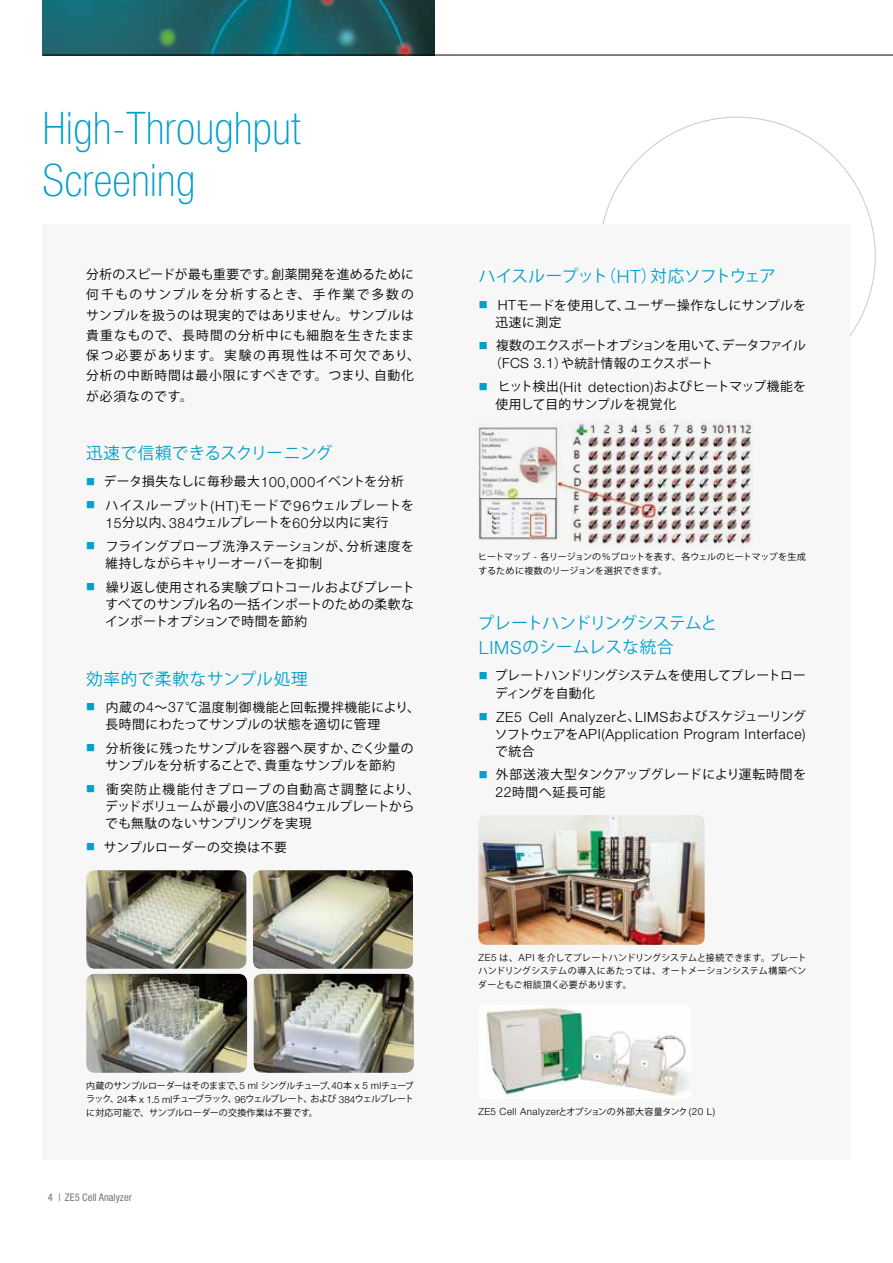
<style>
.page{position:relative;width:893px;height:1263px;background:#fff}
.page>*{position:absolute;margin:0;border:0;box-sizing:border-box;transform-origin:0 0}
.t1{font:100 condensed 45px/52.5px "Helvetica Neue LT Std";letter-spacing:.01em;color:#00a0ca}
.t2{font:16.5px/24.5px "Koz Go Pro";letter-spacing:.005em;color:#00a0ca}
.t3{font:16.5px "Koz Go Pro";letter-spacing:-.035em;color:#00a0ca}
.t4{font:16.5px "Koz Go Pro";letter-spacing:.05em;color:#00a0ca}
.t5{font:300 14.1px/17.2px "Helvetica Neue LT Std";letter-spacing:.045em;color:#000;text-align:right}
.t6{font:12.75px/17.2px "Koz Go Pro";letter-spacing:.03em;color:#000}
.t7{font:12.75px/20.2px "Koz Go Pro";letter-spacing:.07em;color:#000}
.t8{font:12.75px/17.2px "Koz Go Pro";letter-spacing:.05em;color:#000}
.t9{font:12.75px/17.2px "Koz Go Pro";letter-spacing:-.015em;color:#000}
.t10{font:12.75px/17.2px "Koz Go Pro";color:#000}
.t11{font:12.75px/17.2px "Koz Go Pro";letter-spacing:-.02em;color:#000}
.t12{font:condensed 10.5px "Helvetica Neue LT Std";color:#767575}
.t13{font:300 9.9px "Helvetica Neue LT Std";letter-spacing:.045em;color:#000}
.t14{font:9px/13.5px "Koz Go Pro";letter-spacing:-.01em;color:#000;text-align:justify}
.s1{font-size:8.85px;color:#00a0ca}
.s2{font-family:"Helvetica Neue LT Std";font-weight:300;font-size:14.1px}
.s3{font-family:"Helvetica Neue LT Std";font-weight:300;font-size:9.9px}
.s4{font-family:"Helvetica Neue LT Std";font-weight:300;font-size:18.15px}
.s5{font-family:"Koz Go Pro";font-weight:400;font-size:8.85px;color:#00a0ca}
.s6{font-family:"Koz Go Pro";font-weight:400;font-size:12.75px}
.s7{font-family:"Koz Go Pro";font-weight:400;font-size:9px}
</style>
<div class="page">
<div style="left:43px;top:224px;width:807px;height:936px;background:#f7f7f7"></div>
<img style="left:86px;top:974px;width:161px;height:99px">
<img style="left:254px;top:974px;width:160px;height:99px">
<img style="left:86px;top:870px;width:160px;height:99px">
<img style="left:253px;top:870px;width:160px;height:99px">
<img style="left:478px;top:421px;width:275px;height:127px">
<img style="left:478px;top:815px;width:227px;height:130px">
<img style="left:486px;top:1008px;width:201px;height:88px">
<img style="left:43px;top:0;width:391px;height:55px">
<hr style="left:43px;top:55px;width:850px;height:1px;background:#000">
<h1 class="t1" style="left:43px;top:101px;width:259px">High-Throughput<br>Screening</h1>
<p class="t7" style="left:86px;top:265px;width:335px">分析のスピードが最も重要です。創薬開発を進めるために何千ものサンプルを分析するとき、手作業で多数のサンプルを扱うのは現実的ではありません。サンプルは貴重なもので、長時間の分析中にも細胞を生きたまま保つ必要があります。実験の再現性は不可欠であり、分析の中断時間は最小限にすべきです。つまり、自動化が必須なのです。</p>
<p class="t2" style="left:86px;top:441px;width:247px">迅速で信頼できるスクリーニング</p>
<p class="t6" style="left:86px;top:473px;width:319px"><span class="s1">■</span> データ損失なしに毎秒最大<span class="s2">100,000</span>イベントを分析</p>
<p class="t6" style="left:86px;top:497px;width:329px;text-align:center"><span class="s1">■</span> ハイスループット<span class="s2">(HT)</span>モードで<span class="s2">96</span>ウェルプレートを<br><span class="s2">15</span>分以内、<span class="s2">384</span>ウェルプレートを<span class="s2">60</span>分以内に実行</p>
<p class="t6" style="left:105px;top:538px;width:310px;text-indent:-19px"><span class="s1">■</span> フライングプローブ洗浄ステーションが、分析速度を維持しながらキャリーオーバーを抑制</p>
<p class="t6" style="left:105px;top:579px;width:311px;text-align:justify;text-indent:-19px"><span class="s1">■</span> 繰り返し使用される実験プロトコールおよびプレートすべてのサンプル名の一括インポートのための柔軟なインポートオプションで時間を節約</p>
<p class="t4" style="left:86px;top:668px;width:223px">効率的で柔軟なサンプル処理</p>
<p class="t8" style="left:105px;top:699px;width:316px;text-indent:-19px"><span class="s1">■</span> 内蔵の<span class="s2">4</span>～<span class="s2">37</span>℃温度制御機能と回転攪拌機能により、長時間にわたってサンプルの状態を適切に管理</p>
<p class="t6" style="left:86px;top:740px;width:329px;text-align:center"><span class="s1">■</span> 分析後に残ったサンプルを容器へ戻すか、ごく少量のサンプルを分析することで、貴重なサンプルを節約</p>
<p class="t6" style="left:105px;top:780px;width:316px;text-indent:-19px"><span class="s1">■</span> 衝突防止機能付きプローブの自動高さ調整により、デッドボリュームが最小の<span class="s2">V</span>底<span class="s2">384</span>ウェルプレートからでも無駄のないサンプリングを実現</p>
<p class="t6" style="left:86px;top:839px;width:202px"><span class="s1">■</span> サンプルローダーの交換は不要</p>
<p class="t14" style="left:86px;top:1079px;width:329px">内蔵のサンプルローダーはそのままで、<span class="s3">5 ml</span> シングルチューブ、<span class="s3">40</span>本 <span class="s3">x 5 ml</span>チューブラック、<span class="s3">24</span>本 <span class="s3">x 1.5 ml</span>チューブラック、<span class="s3">96</span>ウェルプレート、および <span class="s3">384</span>ウェルプレートに対応可能で、サンプルローダーの交換作業は不要です。</p>
<p class="t12" style="left:59px;top:1191px;width:75px">| ZE5 Cell Analyzer</p>
<p class="t12" style="left:48px;top:1191px;width:7px">4</p>
<p class="t3" style="left:479px;top:266px;width:299px">ハイスループット（<span class="s4">HT</span>）対応ソフトウェア</p>
<p class="t6" style="left:495px;top:297px;width:312px;text-indent:-17px"><span class="s1">■</span> <span class="s2">HT</span>モードを使用して、ユーザー操作なしにサンプルを迅速に測定</p>
<p class="t9" style="left:489px;top:337px;width:318px;text-indent:-10px"><span class="s1">■</span> 複数のエクスポートオプションを用いて、データファイル（<span class="s2">FCS 3.1</span>）や統計情報のエクスポート</p>
<p class="t10" style="left:495px;top:378px;width:312px;text-indent:-17px"><span class="s1">■</span> ヒット検出<span class="s2">(Hit detection)</span>およびヒートマップ機能を使用して目的サンプルを視覚化</p>
<p class="t14" style="left:478px;top:550px;width:329px">ヒートマップ - 各リージョンの％プロットを表す、各ウェルのヒートマップを生成するために複数のリージョンを選択できます。</p>
<p class="t2" style="left:478px;top:611px;width:241px">プレートハンドリングシステムと<br><span class="s4">LIMS</span>のシームレスな統合</p>
<p class="t11" style="left:495px;top:667px;width:312px;text-indent:-16px"><span class="s1">■</span> プレートハンドリングシステムを使用してプレートローディングを自動化</p>
<p class="t5" style="left:479px;top:708px;width:328px"><span class="s5">■</span> ZE5 Cell Analyzer<span class="s6">と、</span>LIMS<span class="s6">およびスケジューリングソフトウェアを</span>API(Application Program Interface)</p>
<p class="t6" style="left:495px;top:743px;width:41px">で統合</p>
<p class="t8" style="left:495px;top:766px;width:312px;text-indent:-17px"><span class="s1">■</span> 外部送液大型タンクアップグレードにより運転時間を<br><span class="s2">22</span>時間へ延長可能</p>
<p class="t14" style="left:478px;top:951px;width:330px"><span class="s3">ZE5</span> は、<span class="s3">API</span> を介してプレートハンドリングシステムと接続できます。プレートハンドリングシステムの導入にあたっては、オートメーションシステム構築ベンダーともご相談頂く必要があります。</p>
<p class="t13" style="left:478px;top:1106px;width:238px">ZE5 Cell Analyzer<span class="s7">とオプションの外部大容量タンク</span>(20 L)</p>
</div>
